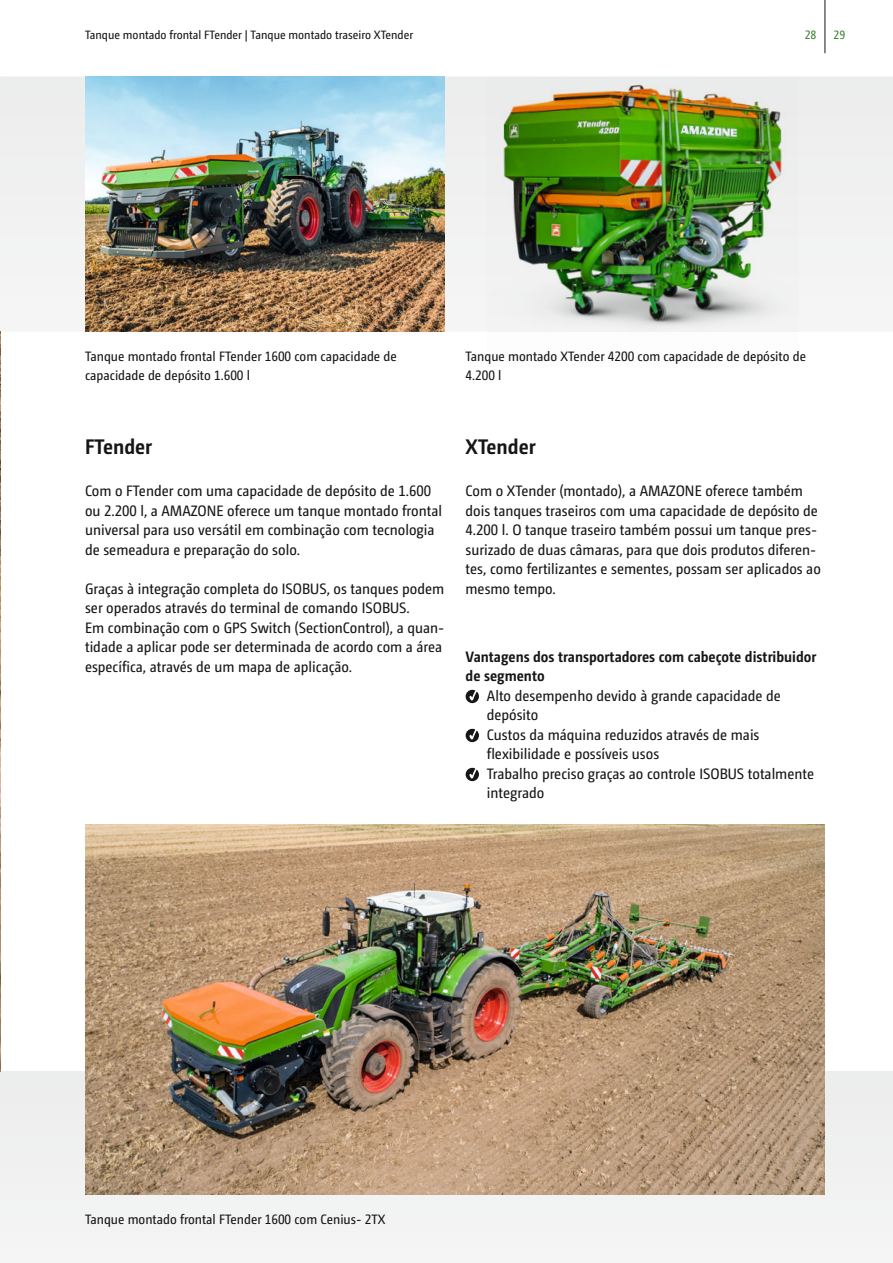
<style>
.page{position:relative;width:893px;height:1263px;background:#fff}
.page>*{position:absolute;margin:0;border:0;box-sizing:border-box;transform-origin:0 0}
.t1{font:700 21px "Camingo Dos Pro S Cd";color:#151616}
.t2{font:15px/19.5px "Camingo Dos Pro S Cd";color:#151616}
.t3{font:700 15px/19.5px "Camingo Dos Pro S Cd";color:#151616}
.t4{font:13.5px/19.5px "Camingo Dos Pro S Cd";color:#151616}
.t5{font:12px "Camingo Dos Pro S Cd";color:#151616}
.t6{font:12px "Camingo Dos Pro S Cd";color:#38832b}
</style>
<div class="page">
<div style="left:0;top:1071px;width:893px;height:192px;background:#f3f3f3"></div>
<div style="left:0;top:77px;width:893px;height:255px;background:#f1f1f1"></div>
<img style="left:488px;top:77px;width:311px;height:255px">
<img style="left:85px;top:825px;width:740px;height:370px">
<img style="left:85px;top:77px;width:359px;height:255px">
<img style="left:0;top:332px;width:1px;height:739px">
<hr style="left:825px;top:0;width:1px;height:53px;background:#151616">
<svg style="left:466px;top:690px;width:13px;height:13px"></svg>
<svg style="left:466px;top:729px;width:13px;height:13px"></svg>
<svg style="left:466px;top:768px;width:13px;height:13px"></svg>
<p class="t5" style="left:85px;top:30px;width:330px">Tanque montado frontal FTender | Tanque montado traseiro XTender</p>
<p class="t6" style="left:805px;top:30px;width:13px">28</p>
<p class="t6" style="left:833px;top:30px;width:13px">29</p>
<p class="t4" style="left:85px;top:347px;width:313px">Tanque montado frontal FTender 1600 com capacidade de capacidade de depósito 1.600 l</p>
<p class="t4" style="left:466px;top:347px;width:342px">Tanque montado XTender 4200 com capacidade de depósito de<br>4.200 l</p>
<h1 class="t1" style="left:85px;top:438px;width:69px">FTender</h1>
<h1 class="t1" style="left:466px;top:438px;width:72px">XTender</h1>
<p class="t2" style="left:85px;top:482px;width:358px">Com o FTender com uma capacidade de depósito de 1.600 ou 2.200 l, a AMAZONE oferece um tanque montado frontal universal para uso versátil em combinação com tecnologia de semeadura e preparação do solo.</p>
<p class="t2" style="left:85px;top:580px;width:361px">Graças à integração completa do ISOBUS, os tanques podem ser operados através do terminal de comando ISOBUS.<br>Em combinação com o GPS Switch (SectionControl), a quan&shy;tidade a aplicar pode ser determinada de acordo com a área específica, através de um mapa de aplicação.</p>
<p class="t2" style="left:466px;top:482px;width:357px">Com o XTender (montado), a AMAZONE oferece também dois tanques traseiros com uma capacidade de depósito de 4.200 l. O tanque traseiro também possui um tanque pres&shy;surizado de duas câmaras, para que dois produtos diferen&shy;tes, como fertilizantes e sementes, possam ser aplicados ao mesmo tempo.</p>
<p class="t3" style="left:466px;top:648px;width:352px">Vantagens dos transportadores com cabeçote distribuidor de segmento</p>
<p class="t2" style="left:487px;top:687px;width:329px">Alto desempenho devido à grande capacidade de depósito<br>Custos da máquina reduzidos através de mais flexibilidade e possíveis usos<br>Trabalho preciso graças ao controle ISOBUS totalmente integrado</p>
<p class="t4" style="left:85px;top:1211px;width:302px">Tanque montado frontal FTender 1600 com Cenius- 2TX</p>
</div>
